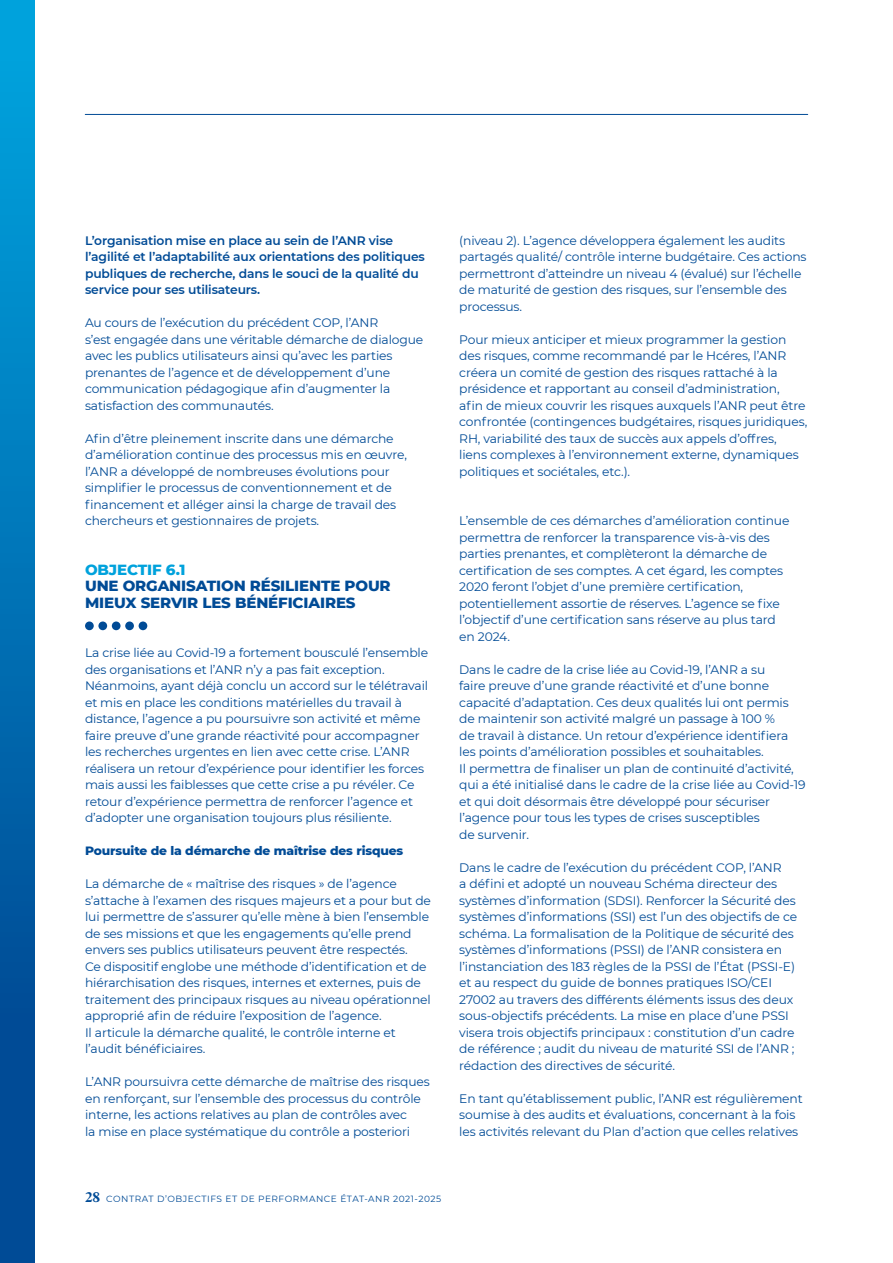
<style>
.page{position:relative;width:893px;height:1263px;background:#fff}
.page>*{position:absolute;margin:0;border:0;box-sizing:border-box;transform-origin:0 0}
._03-OBJECTIF{font:800 15px/16.5px "Montserrat";letter-spacing:-.01em;color:#004b96}
._04-Texte_courant{font:12.3px/16.5px "Montserrat";letter-spacing:-.01em;color:#004b96}
._04-Texte_courant-2{font:600 12.3px/16.5px "Montserrat";letter-spacing:-.01em;color:#004b96}
._05-intertitre{font:800 12.3px "Montserrat";letter-spacing:-.01em;color:#004b96}
.t1{font:9px "Montserrat";letter-spacing:.06em;color:#004b96}
.s1{color:#00a2dc}
.s2{font-family:"Plantin";font-weight:700;font-size:15px}
</style>
<div class="page">
<div style="left:0;top:0;width:34px;height:1263px;background:linear-gradient(to bottom,#00a4de,#003d8a)"></div>
<div style="left:85px;top:621px;width:9px;height:9px;background:#004b96;border-radius:50%"></div>
<div style="left:98px;top:621px;width:9px;height:9px;background:#004b96;border-radius:50%"></div>
<div style="left:112px;top:621px;width:9px;height:9px;background:#004b96;border-radius:50%"></div>
<div style="left:125px;top:621px;width:9px;height:9px;background:#004b96;border-radius:50%"></div>
<div style="left:139px;top:621px;width:8px;height:9px;background:#004b96;border-radius:50%"></div>
<hr style="left:85px;top:114px;width:723px;height:1px;background:#004b96">
<p class="_04-Texte_courant-2" style="left:85px;top:232px;width:341px">L’organisation mise en place au sein de l’ANR vise l’agilité et l’adaptabilité aux orientations des politiques publiques de recherche, dans le souci de la qualité du service pour ses utilisateurs.</p>
<p class="_04-Texte_courant" style="left:85px;top:314px;width:340px">Au cours de l’exécution du précédent COP, l’ANR<br>s’est engagée dans une véritable démarche de dialogue avec les publics utilisateurs ainsi qu’avec les parties prenantes de l’agence et de développement d’une communication pédagogique afin d’augmenter la satisfaction des communautés.</p>
<p class="_04-Texte_courant" style="left:85px;top:430px;width:323px">Afin d’être pleinement inscrite dans une démarche d’amélioration continue des processus mis en œuvre, l’ANR a développé de nombreuses évolutions pour simplifier le processus de conventionnement et de financement et alléger ainsi la charge de travail des chercheurs et gestionnaires de projets.</p>
<p class="_03-OBJECTIF" style="left:85px;top:560px;width:307px"><span class="s1">OBJECTIF 6.1<br></span>UNE ORGANISATION RÉSILIENTE POUR<br>MIEUX SERVIR LES BÉNÉFICIAIRES</p>
<p class="_04-Texte_courant" style="left:85px;top:644px;width:345px">La crise liée au Covid-19 a fortement bousculé l’ensemble des organisations et l’ANR n’y a pas fait exception.<br>Néanmoins, ayant déjà conclu un accord sur le télétravail et mis en place les conditions matérielles du travail à distance, l’agence a pu poursuivre son activité et même faire preuve d’une grande réactivité pour accompagner les recherches urgentes en lien avec cette crise. L’ANR réalisera un retour d’expérience pour identifier les forces mais aussi les faiblesses que cette crise a pu révéler. Ce retour d’expérience permettra de renforcer l’agence et d’adopter une organisation toujours plus résiliente.</p>
<p class="_05-intertitre" style="left:85px;top:842px;width:320px">Poursuite de la démarche de maîtrise des risques</p>
<p class="_04-Texte_courant" style="left:85px;top:875px;width:348px">La démarche de « maîtrise des risques » de l’agence s’attache à l’examen des risques majeurs et a pour but de lui permettre de s’assurer qu’elle mène à bien l’ensemble de ses missions et que les engagements qu’elle prend envers ses publics utilisateurs peuvent être respectés.<br>Ce dispositif englobe une méthode d’identification et de hiérarchisation des risques, internes et externes, puis de traitement des principaux risques au niveau opérationnel approprié afin de réduire l’exposition de l’agence.<br>Il articule la démarche qualité, le contrôle interne et l’audit bénéficiaires.</p>
<p class="_04-Texte_courant" style="left:85px;top:1073px;width:346px">L’ANR poursuivra cette démarche de maîtrise des risques en renforçant, sur l’ensemble des processus du contrôle interne, les actions relatives au plan de contrôles avec<br>la mise en place systématique du contrôle a posteriori</p>
<p class="_04-Texte_courant" style="left:459px;top:232px;width:349px">(niveau 2). L’agence développera également les audits partagés qualité/ contrôle interne budgétaire. Ces actions permettront d’atteindre un niveau 4 (évalué) sur l’échelle de maturité de gestion des risques, sur l’ensemble des processus.</p>
<p class="_04-Texte_courant" style="left:459px;top:331px;width:350px">Pour mieux anticiper et mieux programmer la gestion des risques, comme recommandé par le Hcéres, l’ANR créera un comité de gestion des risques rattaché à la présidence et rapportant au conseil d’administration,<br>afin de mieux couvrir les risques auxquels l’ANR peut être confrontée (contingences budgétaires, risques juridiques, RH, variabilité des taux de succès aux appels d’offres, liens complexes à l’environnement externe, dynamiques politiques et sociétales, etc.).</p>
<p class="_04-Texte_courant" style="left:459px;top:512px;width:332px">L’ensemble de ces démarches d’amélioration continue permettra de renforcer la transparence vis-à-vis des parties prenantes, et complèteront la démarche de certification de ses comptes. A cet égard, les comptes 2020 feront l’objet d’une première certification, potentiellement assortie de réserves. L’agence se fixe l’objectif d’une certification sans réserve au plus tard en 2024.</p>
<p class="_04-Texte_courant" style="left:459px;top:661px;width:348px">Dans le cadre de la crise liée au Covid-19, l’ANR a su<br>faire preuve d’une grande réactivité et d’une bonne capacité d’adaptation. Ces deux qualités lui ont permis de maintenir son activité malgré un passage à 100 %<br>de travail à distance. Un retour d’expérience identifiera les points d’amélioration possibles et souhaitables.<br>Il permettra de finaliser un plan de continuité d’activité, qui a été initialisé dans le cadre de la crise liée au Covid-19 et qui doit désormais être développé pour sécuriser l’agence pour tous les types de crises susceptibles<br>de survenir.</p>
<p class="_04-Texte_courant" style="left:459px;top:859px;width:339px">Dans le cadre de l’exécution du précédent COP, l’ANR<br>a défini et adopté un nouveau Schéma directeur des systèmes d’information (SDSI). Renforcer la Sécurité des systèmes d’informations (SSI) est l’un des objectifs de ce schéma. La formalisation de la Politique de sécurité des systèmes d’informations (PSSI) de l’ANR consistera en l’instanciation des 183 règles de la PSSI de l’État (PSSI-E) et au respect du guide de bonnes pratiques ISO/CEI 27002 au travers des différents éléments issus des deux sous-objectifs précédents. La mise en place d’une PSSI visera trois objectifs principaux : constitution d’un cadre de référence ; audit du niveau de maturité SSI de l’ANR ; rédaction des directives de sécurité.</p>
<p class="_04-Texte_courant" style="left:459px;top:1090px;width:345px">En tant qu’établissement public, l’ANR est régulièrement soumise à des audits et évaluations, concernant à la fois les activités relevant du Plan d’action que celles relatives</p>
<p class="t1" style="left:85px;top:1193px;width:358px"><span class="s2">28</span> CONTRAT D’OBJECTIFS ET DE PERFORMANCE ÉTAT-ANR 2021-2025</p>
</div>
